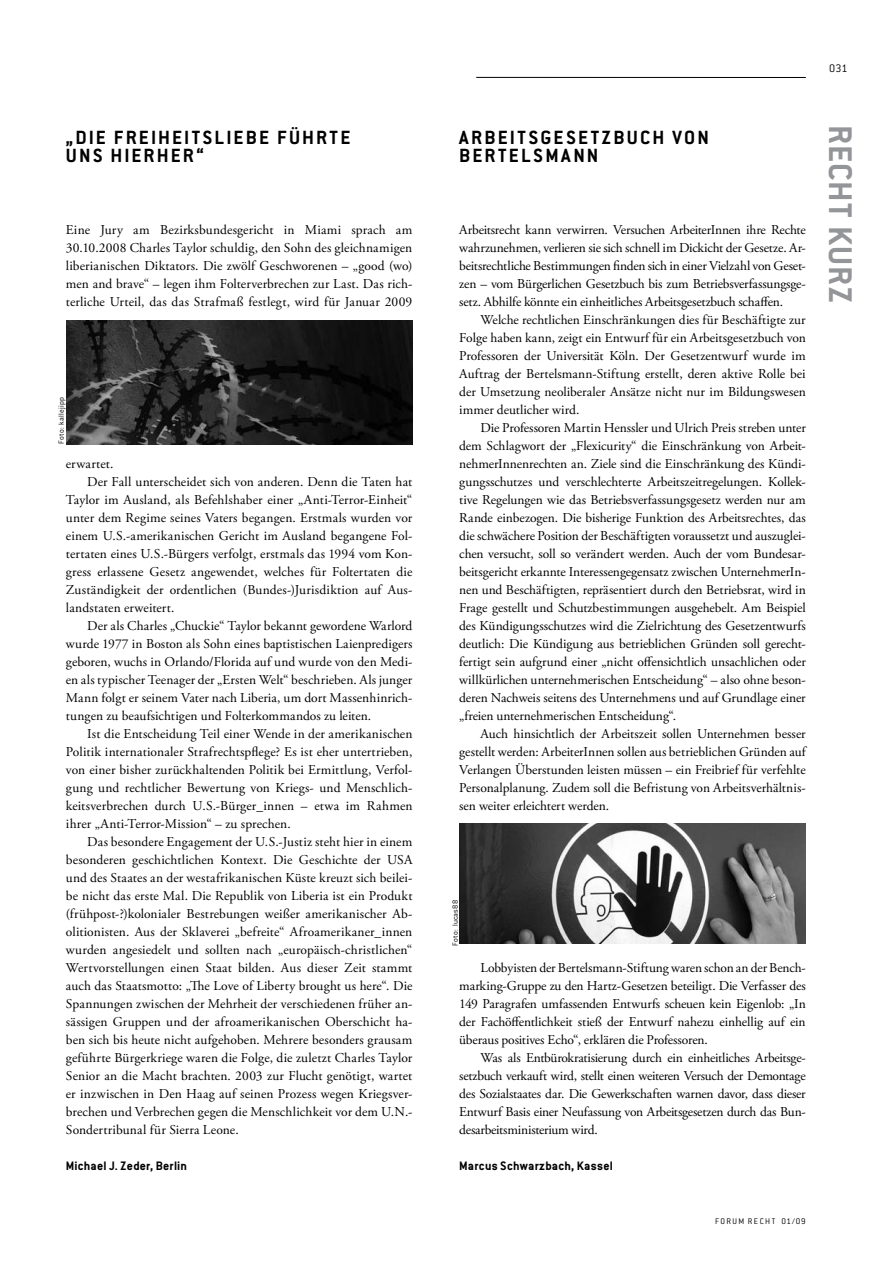
<style>
.page{position:relative;width:893px;height:1263px;background:#fff}
.page>*{position:absolute;margin:0;border:0;box-sizing:border-box;transform-origin:0 0}
.t1{font:700 36px "Conduit ITC";letter-spacing:.03em;color:#939598}
.t2{font:700 21px "Conduit ITC";letter-spacing:.105em;color:#000}
.t3{font:13.5px/18px "Adobe Garamond Pro";letter-spacing:.005em;color:#000;text-align:justify}
.t4{font:700 13.5px "Conduit ITC";letter-spacing:.015em;color:#000}
.t5{font:300 12px "Conduit ITC";color:#000}
.t6{font:300 9px "Conduit ITC";letter-spacing:.155em;color:#000}
.t7{font:300 8.25px "Conduit ITC";letter-spacing:.025em;color:#000}
</style>
<div class="page">
<hr style="left:476px;top:77px;width:330px;height:1px;background:#000">
<img style="left:66px;top:321px;width:346px;height:123px">
<img style="left:459px;top:823px;width:346px;height:121px">
<h2 class="t2" style="left:66px;top:125px;width:72px">„DIE FREIHEITSLIEBE</h2>
<h2 class="t2" style="left:277px;top:125px;width:38px">FÜHRTE</h2>
<h2 class="t2" style="left:66px;top:143px;width:13px">UNS</h2>
<h2 class="t2" style="left:111px;top:143px;width:13px">HIERHER</h2>
<h2 class="t2" style="left:196px;top:143px;width:9px">“</h2>
<p class="t3" style="left:66px;top:221px;width:348px">Eine Jury am Bezirksbundesgericht in Miami sprach am 30.10.2008 Charles Taylor schuldig, den Sohn des gleichnamigen liberianischen Diktators. Die zwölf Geschworenen – „good (wo) men and brave“ – legen ihm Folterverbrechen zur Last. Das rich&shy;terliche Urteil, das das Strafmaß festlegt, wird für Januar 2009</p>
<p class="t7" style="left:56px;top:444px;width:48px;rotate:-90deg">Foto: kallejipp</p>
<p class="t3" style="left:66px;top:455px;width:49px">erwartet.</p>
<p class="t3" style="left:87px;top:473px;width:327px">Der Fall unterscheidet sich von anderen. Denn die Taten hat</p>
<p class="t3" style="left:66px;top:491px;width:348px">Taylor im Ausland, als Befehlshaber einer „Anti-Terror-Einheit“</p>
<p class="t3" style="left:66px;top:509px;width:348px">unter dem Regime seines Vaters begangen. Erstmals wurden vor</p>
<p class="t3" style="left:66px;top:527px;width:348px">einem U.S.-amerikanischen Gericht im Ausland begangene Fol-</p>
<p class="t3" style="left:66px;top:545px;width:348px">tertaten eines U.S.-Bürgers verfolgt, erstmals das 1994 vom Kon-</p>
<p class="t3" style="left:66px;top:563px;width:348px">gress erlassene Gesetz angewendet, welches für Foltertaten die</p>
<p class="t3" style="left:66px;top:581px;width:348px">Zuständigkeit der ordentlichen (Bundes-)Jurisdiktion auf Aus-</p>
<p class="t3" style="left:66px;top:599px;width:110px">landstaten erweitert.</p>
<p class="t3" style="left:87px;top:617px;width:327px">Der als Charles „Chuckie“ Taylor bekannt gewordene Warlord</p>
<p class="t3" style="left:66px;top:635px;width:348px">wurde 1977 in Boston als Sohn eines baptistischen Laienpredigers</p>
<p class="t3" style="left:66px;top:653px;width:348px">geboren, wuchs in Orlando/Florida auf und wurde von den Medi-</p>
<p class="t3" style="left:66px;top:671px;width:348px">en als typischer Teenager der „Ersten Welt“ beschrieben. Als junger</p>
<p class="t3" style="left:66px;top:689px;width:348px">Mann folgt er seinem Vater nach Liberia, um dort Massenhinrich-</p>
<p class="t3" style="left:66px;top:707px;width:307px">tungen zu beaufsichtigen und Folterkommandos zu leiten.</p>
<p class="t3" style="left:87px;top:725px;width:327px">Ist die Entscheidung Teil einer Wende in der amerikanischen</p>
<p class="t3" style="left:66px;top:743px;width:348px">Politik internationaler Strafrechtspflege? Es ist eher untertrieben,</p>
<p class="t3" style="left:66px;top:761px;width:348px">von einer bisher zurückhaltenden Politik bei Ermittlung, Verfol-</p>
<p class="t3" style="left:66px;top:779px;width:348px">gung und rechtlicher Bewertung von Kriegs- und Menschlich-</p>
<p class="t3" style="left:66px;top:797px;width:348px">keitsverbrechen durch U.S.-Bürger_innen – etwa im Rahmen</p>
<p class="t3" style="left:66px;top:815px;width:226px">ihrer „Anti-Terror-Mission“ – zu sprechen.</p>
<p class="t3" style="left:87px;top:833px;width:327px">Das besondere Engagement der U.S.-Justiz steht hier in einem</p>
<p class="t3" style="left:66px;top:851px;width:348px">besonderen geschichtlichen Kontext. Die Geschichte der USA</p>
<p class="t3" style="left:66px;top:869px;width:348px">und des Staates an der westafrikanischen Küste kreuzt sich beilei-</p>
<p class="t3" style="left:66px;top:887px;width:348px">be nicht das erste Mal. Die Republik von Liberia ist ein Produkt</p>
<p class="t3" style="left:66px;top:905px;width:348px">(frühpost-?)kolonialer Bestrebungen weißer amerikanischer Ab-</p>
<p class="t3" style="left:66px;top:923px;width:348px">olitionisten. Aus der Sklaverei „befreite“ Afroamerikaner_innen</p>
<p class="t3" style="left:66px;top:941px;width:348px">wurden angesiedelt und sollten nach „europäisch-christlichen“</p>
<p class="t3" style="left:66px;top:959px;width:348px">Wertvorstellungen einen Staat bilden. Aus dieser Zeit stammt</p>
<p class="t3" style="left:66px;top:977px;width:348px">auch das Staatsmotto: „The Love of Liberty brought us here“. Die</p>
<p class="t3" style="left:66px;top:995px;width:348px">Spannungen zwischen der Mehrheit der verschiedenen früher an-</p>
<p class="t3" style="left:66px;top:1013px;width:348px">sässigen Gruppen und der afroamerikanischen Oberschicht ha-</p>
<p class="t3" style="left:66px;top:1031px;width:348px">ben sich bis heute nicht aufgehoben. Mehrere besonders grausam</p>
<p class="t3" style="left:66px;top:1049px;width:348px">geführte Bürgerkriege waren die Folge, die zuletzt Charles Taylor</p>
<p class="t3" style="left:66px;top:1067px;width:348px">Senior an die Macht brachten. 2003 zur Flucht genötigt, wartet</p>
<p class="t3" style="left:66px;top:1085px;width:348px">er inzwischen in Den Haag auf seinen Prozess wegen Kriegsver-</p>
<p class="t3" style="left:66px;top:1103px;width:348px">brechen und Verbrechen gegen die Menschlichkeit vor dem U.N.-</p>
<p class="t3" style="left:66px;top:1121px;width:174px">Sondertribunal für Sierra Leone.</p>
<p class="t4" style="left:66px;top:1157px;width:123px">MICHAEL J. ZEDER, BERLIN</p>
<p class="t5" style="left:829px;top:61px;width:20px">031</p>
<h2 class="t2" style="left:459px;top:125px;width:24px">ARBEITS</h2>
<h2 class="t2" style="left:541px;top:125px;width:26px">GESETZBU</h2>
<h2 class="t2" style="left:640px;top:125px;width:46px">CH VON</h2>
<h2 class="t2" style="left:459px;top:143px;width:27px">BERTELSMANN</h2>
<p class="t3" style="left:459px;top:221px;width:348px">Arbeitsrecht kann verwirren. Versuchen ArbeiterInnen ihre Rechte wahrzunehmen, verlieren sie sich schnell im Dickicht der Gesetze. Ar&shy;beitsrechtliche Bestimmungen finden sich in einer Vielzahl von Geset&shy;zen – vom Bürgerlichen Gesetzbuch bis zum Betriebsverfassungsge&shy;setz. Abhilfe könnte ein einheitliches Arbeitsgesetzbuch schaffen.</p>
<p class="t3" style="left:459px;top:311px;width:348px;text-indent:21px">Welche rechtlichen Einschränkungen dies für Beschäftigte zur Folge haben kann, zeigt ein Entwurf für ein Arbeitsgesetzbuch von Professoren der Universität Köln. Der Gesetzentwurf wurde im Auftrag der Bertelsmann-Stiftung erstellt, deren aktive Rolle bei der Umsetzung neoliberaler Ansätze nicht nur im Bildungswesen immer deutlicher wird.</p>
<p class="t3" style="left:459px;top:419px;width:348px;text-indent:21px">Die Professoren Martin Henssler und Ulrich Preis streben unter dem Schlagwort der „Flexicurity“ die Einschränkung von Arbeit&shy;nehmerInnenrechten an. Ziele sind die Einschränkung des Kündi&shy;gungsschutzes und verschlechterte Arbeitszeitregelungen. Kollek&shy;tive Regelungen wie das Betriebsverfassungsgesetz werden nur am Rande einbezogen. Die bisherige Funktion des Arbeitsrechtes, das die schwächere Position der Beschäftigten voraussetzt und auszuglei&shy;chen versucht, soll so verändert werden. Auch der vom Bundesar&shy;beitsgericht erkannte Interessengegensatz zwischen UnternehmerIn&shy;nen und Beschäftigten, repräsentiert durch den Betriebsrat, wird in Frage gestellt und Schutzbestimmungen ausgehebelt. Am Beispiel des Kündigungsschutzes wird die Zielrichtung des Gesetzentwurfs deutlich: Die Kündigung aus betrieblichen Gründen soll gerecht&shy;fertigt sein aufgrund einer „nicht offensichtlich unsachlichen oder willkürlichen unternehmerischen Entscheidung“ – also ohne beson&shy;deren Nachweis seitens des Unternehmens und auf Grundlage einer „freien unternehmerischen Entscheidung“.</p>
<p class="t3" style="left:459px;top:725px;width:348px;text-indent:21px">Auch hinsichtlich der Arbeitszeit sollen Unternehmen besser gestellt werden: ArbeiterInnen sollen aus betrieblichen Gründen auf Verlangen Überstunden leisten müssen – ein Freibrief für verfehlte Personalplanung. Zudem soll die Befristung von Arbeitsverhältnis&shy;sen weiter erleichtert werden.</p>
<h1 class="t1" style="left:862px;top:125px;width:180px;rotate:90deg">RECHT KURZ</h1>
<p class="t7" style="left:450px;top:946px;width:47px;rotate:-90deg">Foto: lucas88</p>
<p class="t3" style="left:459px;top:959px;width:348px;text-indent:21px">Lobbyisten der Bertelsmann-Stiftung waren schon an der Bench&shy;marking-Gruppe zu den Hartz-Gesetzen beteiligt. Die Verfasser des 149 Paragrafen umfassenden Entwurfs scheuen kein Eigenlob: „In der Fachöffentlichkeit stieß der Entwurf nahezu einhellig auf ein überaus positives Echo“, erklären die Professoren.</p>
<p class="t3" style="left:459px;top:1049px;width:348px;text-indent:21px">Was als Entbürokratisierung durch ein einheitliches Arbeitsge&shy;setzbuch verkauft wird, stellt einen weiteren Versuch der Demontage des Sozialstaates dar. Die Gewerkschaften warnen davor, dass dieser Entwurf Basis einer Neufassung von Arbeitsgesetzen durch das Bun&shy;desarbeitsministerium wird.</p>
<p class="t4" style="left:459px;top:1157px;width:155px">MARCUS SCHWARZBACH, KASSEL</p>
<p class="t6" style="left:715px;top:1216px;width:92px">FORUM RECHT 01/09</p>
</div>
